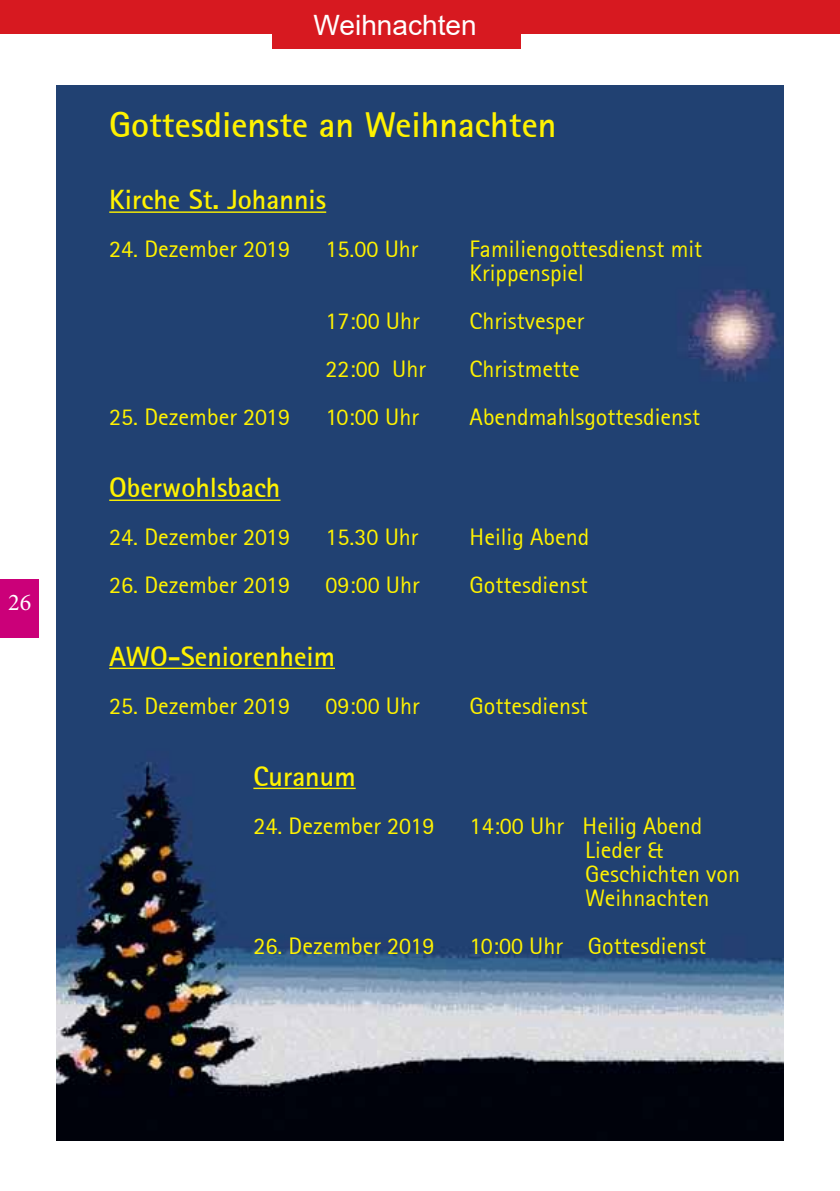
<style>
.page{position:relative;width:840px;height:1191px;background:#fff}
.page>*{position:absolute;margin:0;border:0;box-sizing:border-box;transform-origin:0 0}
.t1{font:36px "Rotis Sans Serif Bold 65";color:#fff200}
.t2{font:28px "Rotis Sans Serif Bold 65";color:#fff200}
.t3{font:28px "Arial";color:#fff}
.t4{font:24px/24px "Rotis Sans Serif 55";color:#fff200}
.t5{font:24px "Minion Pro";color:#fff}
</style>
<div class="page">
<div style="left:0;top:579px;width:39px;height:59px;background:#cb0079"></div>
<div style="left:0;top:0;width:839px;height:33px;background:#d71920"></div>
<div style="left:272px;top:0;width:249px;height:49px;background:#d71920"></div>
<img style="left:57px;top:85px;width:725px;height:1055px">
<hr style="left:109px;top:211px;width:217px;height:2px;background:#fff200">
<hr style="left:109px;top:499px;width:171px;height:2px;background:#fff200">
<hr style="left:109px;top:667px;width:226px;height:2px;background:#fff200">
<hr style="left:253px;top:787px;width:102px;height:2px;background:#fff200">
<p class="t5" style="left:8px;top:586px;width:25px">26</p>
<p class="t3" style="left:313px;top:6px;width:164px">Weihnachten</p>
<h1 class="t1" style="left:109px;top:102px;width:448px">Gottesdienste an Weihnachten</h1>
<p class="t2" style="left:109px;top:182px;width:218px">Kirche St. Johannis</p>
<p class="t4" style="left:109px;top:237px;width:182px">24. Dezember 2019</p>
<p class="t4" style="left:325px;top:237px;width:94px">15.00 Uhr</p>
<p class="t4" style="left:469px;top:237px;width:234px">Familiengottesdienst mit<br>Krippenspiel</p>
<p class="t4" style="left:325px;top:309px;width:96px">17:00 Uhr</p>
<p class="t4" style="left:469px;top:309px;width:116px">Christvesper</p>
<p class="t4" style="left:325px;top:357px;width:102px">22:00 Uhr</p>
<p class="t4" style="left:469px;top:357px;width:112px">Christmette</p>
<p class="t4" style="left:109px;top:405px;width:182px">25. Dezember 2019</p>
<p class="t4" style="left:325px;top:405px;width:95px">10:00 Uhr</p>
<p class="t4" style="left:469px;top:405px;width:232px">Abendmahlsgottesdienst</p>
<p class="t2" style="left:109px;top:470px;width:173px">Oberwohlsbach</p>
<p class="t4" style="left:109px;top:525px;width:182px">24. Dezember 2019</p>
<p class="t4" style="left:325px;top:525px;width:94px">15.30 Uhr</p>
<p class="t4" style="left:469px;top:525px;width:121px">Heilig Abend</p>
<p class="t4" style="left:109px;top:573px;width:182px">26. Dezember 2019</p>
<p class="t4" style="left:325px;top:573px;width:96px">09:00 Uhr</p>
<p class="t4" style="left:469px;top:573px;width:120px">Gottesdienst</p>
<p class="t2" style="left:109px;top:638px;width:227px">AWO-Seniorenheim</p>
<p class="t4" style="left:109px;top:693px;width:182px">25. Dezember 2019</p>
<p class="t4" style="left:325px;top:693px;width:96px">09:00 Uhr</p>
<p class="t4" style="left:469px;top:693px;width:120px">Gottesdienst</p>
<p class="t2" style="left:253px;top:758px;width:104px">Curanum</p>
<p class="t4" style="left:253px;top:813px;width:182px">24. Dezember 2019</p>
<p class="t4" style="left:585px;top:813px;width:156px;text-indent:-116px">14:00 Uhr Heilig Abend<br>Lieder &amp;<br>Geschichten von<br>Weihnachten</p>
<p class="t4" style="left:253px;top:933px;width:182px">26. Dezember 2019</p>
<p class="t4" style="left:469px;top:933px;width:238px">10:00 Uhr Gottesdienst</p>
</div>
